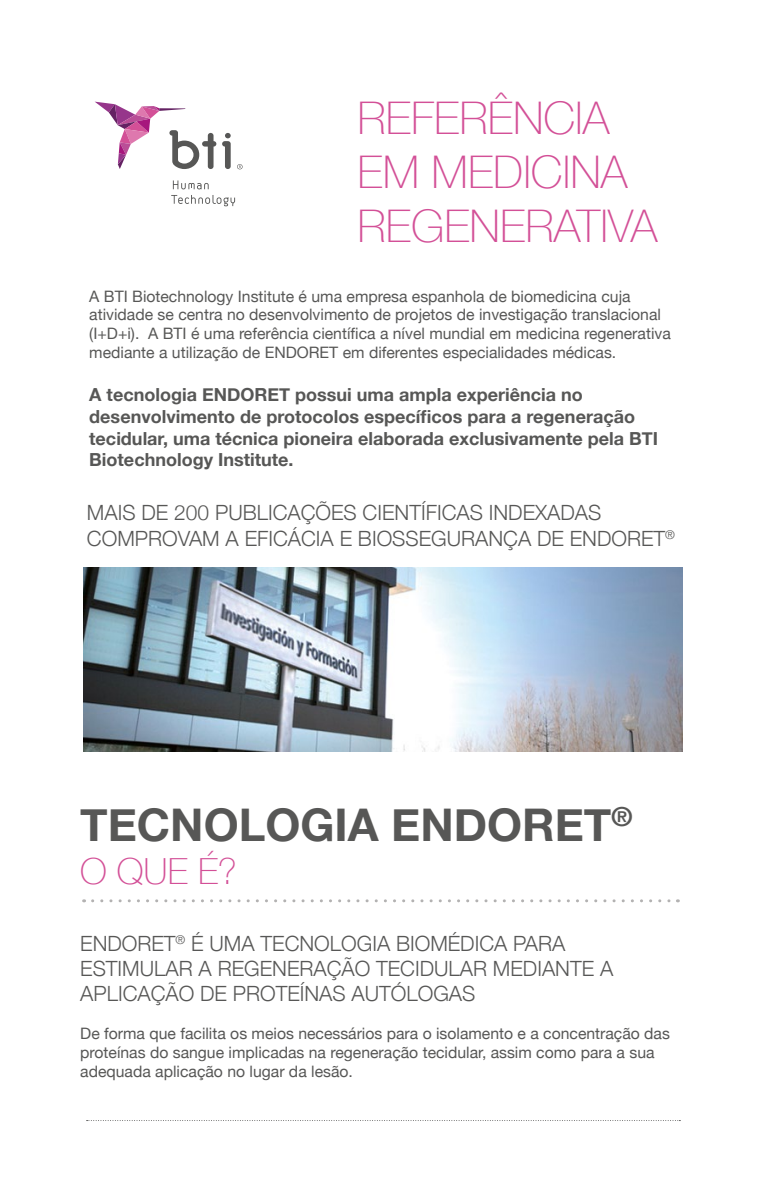
<style>
.page{position:relative;width:766px;height:1191px;background:#fff}
.page>*{position:absolute;margin:0;border:0;box-sizing:border-box;transform-origin:0 0}
.t1{font:100 45px/54px "Helvetica Neue";color:#d35097}
.t2{font:700 45px "Helvetica Neue";color:#575756}
.t3{font:100 36px "Helvetica Neue";color:#d35097}
.t4{font:300 21px/25.2px "Helvetica Neue";color:#575756}
.t5{font:700 18px/21.6px "Helvetica Neue";color:#575756}
.t6{font:15.75px/18.9px "Helvetica Neue";color:#575756}
</style>
<div class="page">
<svg style="left:93px;top:899px;width:585px;height:3px"></svg>
<svg style="left:222px;top:133px;width:9px;height:36px"></svg>
<svg style="left:95px;top:102px;width:121px;height:67px"></svg>
<svg style="left:237px;top:164px;width:5px;height:5px"></svg>
<svg style="left:173px;top:180px;width:35px;height:9px"></svg>
<svg style="left:171px;top:195px;width:64px;height:11px"></svg>
<svg style="left:87px;top:1120px;width:593px;height:1px"></svg>
<img style="left:84px;top:567px;width:598px;height:184px">
<h1 class="t1" style="left:357px;top:89px;width:301px">REFERÊNCIA<br>EM MEDICINA<br>REGENERATIVA</h1>
<p class="t6" style="left:89px;top:285px;width:583px">A BTI Biotechnology Institute é uma empresa espanhola de biomedicina cuja atividade se centra no desenvolvimento de projetos de investigação translacional (I+D+i). A BTI é uma referência científica a nível mundial em medicina regenerativa mediante a utilização de ENDORET em diferentes especialidades médicas.</p>
<p class="t5" style="left:89px;top:383px;width:570px">A tecnologia ENDORET possui uma ampla experiência no desenvolvimento de protocolos específicos para a regeneração tecidular, uma técnica pioneira elaborada exclusivamente pela BTI Biotechnology Institute.</p>
<h3 class="t4" style="left:87px;top:499px;width:589px">MAIS DE 200 PUBLICAÇÕES CIENTÍFICAS INDEXADAS<br>COMPROVAM A EFICÁCIA E BIOSSEGURANÇA DE ENDORET<sup>®</sup></h3>
<h1 class="t2" style="left:80px;top:784px;width:553px">TECNOLOGIA ENDORET<sup>®</sup></h1>
<h2 class="t3" style="left:80px;top:844px;width:158px">O QUE É?</h2>
<h3 class="t4" style="left:80px;top:929px;width:534px">ENDORET<sup>®</sup> É UMA TECNOLOGIA BIOMÉDICA PARA<br>ESTIMULAR A REGENERAÇÃO TECIDULAR MEDIANTE A<br>APLICAÇÃO DE PROTEÍNAS AUTÓLOGAS</h3>
<p class="t6" style="left:80px;top:1023px;width:591px">De forma que facilita os meios necessários para o isolamento e a concentração das proteínas do sangue implicadas na regeneração tecidular, assim como para a sua adequada aplicação no lugar da lesão.</p>
</div>
